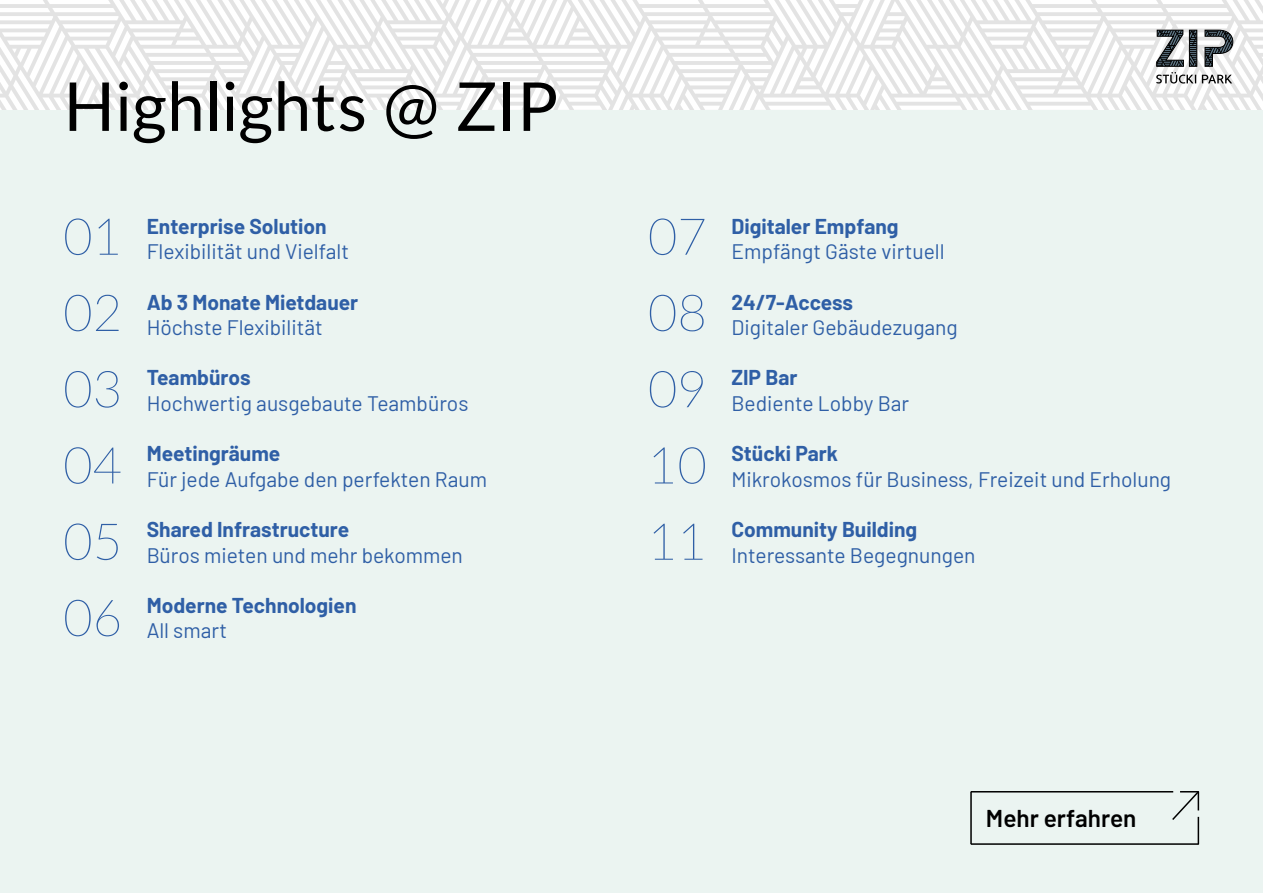
<style>
.page{position:relative;width:1263px;height:893px;background:#fff}
.page>*{position:absolute;margin:0;border:0;box-sizing:border-box;transform-origin:0 0}
.t1{font:67.5px "Lato";color:#000}
.t2{font:100 51px/76.2px "Lato";color:#2f5fa6;text-align:justify}
.t3{font:600 24.3px "Barlow";color:#000}
.t4{font:21px "Barlow";color:#2f5fa6}
.t5{font:700 21px "Barlow";color:#2f5fa6}
</style>
<div class="page">
<svg style="left:0;top:0;width:1263px;height:111px"></svg>
<svg style="left:1156px;top:29px;width:77px;height:55px"></svg>
<div style="left:0;top:111px;width:1263px;height:782px;background:#ebf4f1"></div>
<hr style="left:971px;top:791px;width:202px;height:1px;background:#000">
<hr style="left:970px;top:792px;width:2px;height:52px;background:#000">
<hr style="left:971px;top:843px;width:228px;height:2px;background:#000">
<hr style="left:1197px;top:817px;width:2px;height:27px;background:#000">
<svg style="left:1170px;top:791px;width:30px;height:31px"></svg>
<h1 class="t1" style="left:64px;top:69px;width:496px">Highlights @ ZIP</h1>
<h2 class="t2" style="left:63px;top:197px;width:61px">01<br>02<br>03<br>04<br>05<br>06</h2>
<p class="t5" style="left:147px;top:211px;width:181px">Enterprise Solution</p>
<p class="t4" style="left:147px;top:236px;width:204px">Flexibilität und Vielfalt</p>
<p class="t5" style="left:147px;top:286px;width:213px">Ab 3 Monate Mietdauer</p>
<p class="t4" style="left:147px;top:312px;width:178px">Höchste Flexibilität</p>
<p class="t5" style="left:147px;top:362px;width:105px">Teambüros</p>
<p class="t4" style="left:147px;top:388px;width:323px">Hochwertig ausgebaute Teambüros</p>
<p class="t5" style="left:147px;top:438px;width:135px">Meetingräume</p>
<p class="t4" style="left:147px;top:464px;width:342px">Für jede Aufgabe den perfekten Raum</p>
<p class="t5" style="left:147px;top:514px;width:204px">Shared Infrastructure</p>
<p class="t4" style="left:147px;top:540px;width:318px">Büros mieten und mehr bekommen</p>
<p class="t5" style="left:147px;top:590px;width:211px">Moderne Technologien</p>
<p class="t4" style="left:147px;top:616px;width:82px">All smart</p>
<h2 class="t2" style="left:648px;top:197px;width:61px">07<br>08<br>09<br>10<br>11</h2>
<p class="t5" style="left:731px;top:210px;width:169px">Digitaler Empfang</p>
<p class="t4" style="left:731px;top:236px;width:215px">Empfängt Gäste virtuell</p>
<p class="t5" style="left:731px;top:286px;width:123px">24/7-Access</p>
<p class="t4" style="left:731px;top:312px;width:228px">Digitaler Gebäudezugang</p>
<p class="t5" style="left:731px;top:362px;width:68px">ZIP Bar</p>
<p class="t4" style="left:731px;top:388px;width:179px">Bediente Lobby Bar</p>
<p class="t5" style="left:731px;top:438px;width:108px">Stücki Park</p>
<p class="t4" style="left:731px;top:464px;width:441px">Mikrokosmos für Business, Freizeit und Erholung</p>
<p class="t5" style="left:731px;top:514px;width:187px">Community Building</p>
<p class="t4" style="left:731px;top:540px;width:246px">Interessante Begegnungen</p>
<p class="t3" style="left:986px;top:800px;width:152px">Mehr erfahren</p>
</div>
